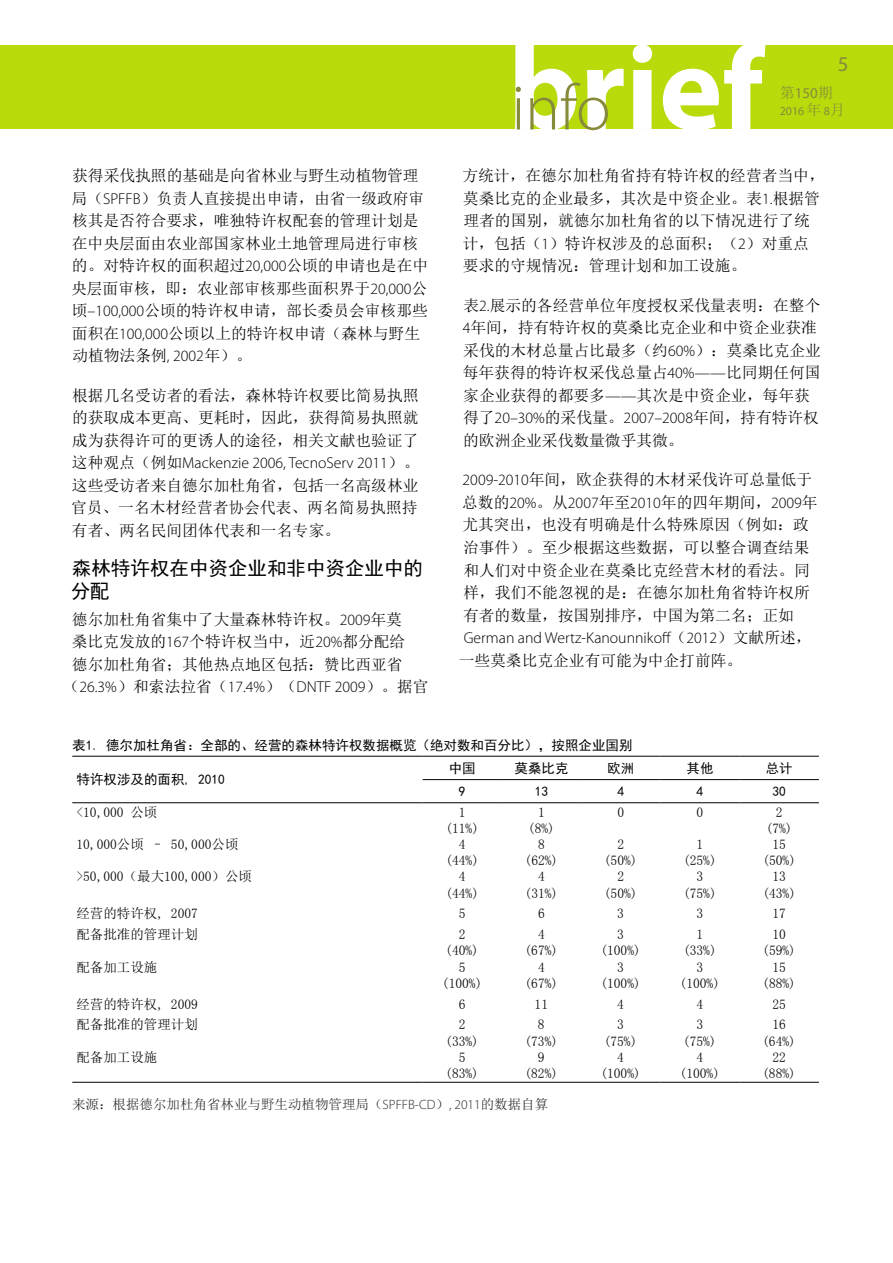
<style>
.page{position:relative;width:893px;height:1263px;background:#fff}
.page>*{position:absolute;margin:0;border:0;box-sizing:border-box;transform-origin:0 0}
.t1{font:21px "Myriad Pro";color:#878a3b}
.t2{font:19.5px/22.5px "Sim Hei";color:#000}
.t3{font:15.75px/22.5px "Sim Sun";color:#000}
.t4{font:300 15.75px "Myriad Pro";color:#000}
.t5{font:15px "Myriad Pro";color:#878a3b}
.t6{font:13.5px/16.2px "Sim Sun";color:#000;text-align:center}
.t7{font:13.5px "Sim Hei";color:#000}
.t8{font:13.5px "Sim Sun";color:#292526}
.t9{font:12px "Myriad Pro";color:#878a3b}
.s1{font-family:"Myriad Pro";font-weight:300}
.s2{font-family:"Sim Sun";font-weight:400}
.s3{font-family:"Sim Sun"}
.s4{font-family:"Sim Sun";font-size:15px}
</style>
<div class="page">
<div style="left:0;top:45px;width:893px;height:84px;background:#b9db0c"></div>
<svg style="left:515px;top:45px;width:250px;height:85px"></svg>
<hr style="left:72px;top:756px;width:351px;height:1px;background:#000">
<hr style="left:423px;top:756px;width:79px;height:1px;background:#000">
<hr style="left:502px;top:756px;width:79px;height:1px;background:#000">
<hr style="left:581px;top:756px;width:79px;height:1px;background:#000">
<hr style="left:660px;top:756px;width:80px;height:1px;background:#000">
<hr style="left:740px;top:756px;width:79px;height:1px;background:#000">
<hr style="left:72px;top:802px;width:351px;height:1px;background:#000">
<hr style="left:72px;top:1082px;width:351px;height:1px;background:#000">
<hr style="left:423px;top:1082px;width:79px;height:1px;background:#000">
<hr style="left:502px;top:1082px;width:79px;height:1px;background:#000">
<hr style="left:581px;top:1082px;width:79px;height:1px;background:#000">
<hr style="left:660px;top:1082px;width:80px;height:1px;background:#000">
<hr style="left:740px;top:1082px;width:79px;height:1px;background:#000">
<hr style="left:423px;top:779px;width:79px;height:1px;background:#000">
<hr style="left:502px;top:779px;width:79px;height:1px;background:#000">
<hr style="left:581px;top:779px;width:79px;height:1px;background:#000">
<hr style="left:660px;top:779px;width:80px;height:1px;background:#000">
<hr style="left:740px;top:779px;width:79px;height:1px;background:#000">
<hr style="left:423px;top:802px;width:79px;height:1px;background:#000">
<hr style="left:502px;top:802px;width:79px;height:1px;background:#000">
<hr style="left:581px;top:802px;width:79px;height:1px;background:#000">
<hr style="left:660px;top:802px;width:80px;height:1px;background:#000">
<hr style="left:740px;top:802px;width:79px;height:1px;background:#000">
<h1 class="t1" style="left:838px;top:51px;width:12px">5</h1>
<p class="t3" style="left:71px;top:164px;width:359px">获得采伐执照的基础是向省林业与野生动植物管理局（<span class="s1">SPFFB</span>）负责人直接提出申请，由省一级政府审核其是否符合要求，唯独特许权配套的管理计划是在中央层面由农业部国家林业土地管理局进行审核的。对特许权的面积超过<span class="s1">20,000</span>公顷的申请也是在中央层面审核，即：农业部审核那些面积界于<span class="s1">20,000</span>公顷<span class="s1">–100,000</span>公顷的特许权申请，部长委员会审核那些面积在<span class="s1">100,000</span>公顷以上的特许权申请（森林与野生动植物法条例<span class="s1">, 2002</span>年）。</p>
<p class="t3" style="left:72px;top:384px;width:348px;text-align:justify">根据几名受访者的看法，森林特许权要比简易执照的获取成本更高、更耗时，因此，获得简易执照就成为获得许可的更诱人的途径，相关文献也验证了</p>
<p class="t4" style="left:72px;top:454px;width:349px"><span class="s2">这种观点（例如</span>Mackenzie 2006, TecnoServ 2011<span class="s2">）。</span></p>
<p class="t3" style="left:71px;top:474px;width:349px;text-align:justify">这些受访者来自德尔加杜角省，包括一名高级林业官员、一名木材经营者协会代表、两名简易执照持有者、两名民间团体代表和一名专家。</p>
<p class="t2" style="left:71px;top:557px;width:354px">森林特许权在中资企业和非中资企业中的分配</p>
<p class="t3" style="left:72px;top:608px;width:335px">德尔加杜角省集中了大量森林特许权。<span class="s1">2009</span>年莫桑比克发放的<span class="s1">167</span>个特许权当中，近<span class="s1">20%</span>都分配给德尔加杜角省；其他热点地区包括：赞比西亚省</p>
<p class="t4" style="left:64px;top:677px;width:367px"><span class="s2">（</span>26.3%<span class="s2">）和索法拉省（</span>17.4%<span class="s2">）（</span>DNTF 2009<span class="s2">）。据官</span></p>
<p class="t5" style="left:780px;top:84px;width:55px"><span class="s3">第</span>150<span class="s3">期</span></p>
<p class="t9" style="left:780px;top:103px;width:67px">2016 <span class="s4">年</span> 8<span class="s4">月</span></p>
<p class="t3" style="left:462px;top:164px;width:364px">方统计，在德尔加杜角省持有特许权的经营者当中，莫桑比克的企业最多，其次是中资企业。表<span class="s1">1.</span>根据管理者的国别，就德尔加杜角省的以下情况进行了统计，包括（<span class="s1">1</span>）特许权涉及的总面积；（<span class="s1">2</span>）对重点要求的守规情况：管理计划和加工设施。</p>
<p class="t3" style="left:463px;top:294px;width:360px">表<span class="s1">2.</span>展示的各经营单位年度授权采伐量表明：在整个<br><span class="s1">4</span>年间，持有特许权的莫桑比克企业和中资企业获准采伐的木材总量占比最多（约<span class="s1">60%</span>）：莫桑比克企业每年获得的特许权采伐总量占<span class="s1">40%——</span>比同期任何国家企业获得的都要多<span class="s1">——</span>其次是中资企业，每年获得了<span class="s1">20–30%</span>的采伐量。<span class="s1">2007–2008</span>年间，持有特许权的欧洲企业采伐数量微乎其微。</p>
<p class="t3" style="left:462px;top:469px;width:357px"><span class="s1">2009-2010</span>年间，欧企获得的木材采伐许可总量低于总数的<span class="s1">20%</span>。从<span class="s1">2007</span>年至<span class="s1">2010</span>年的四年期间，<span class="s1">2009</span>年尤其突出，也没有明确是什么特殊原因（例如：政治事件）。至少根据这些数据，可以整合调查结果和人们对中资企业在莫桑比克经营木材的看法。同样，我们不能忽视的是：在德尔加杜角省特许权所有者的数量，按国别排序，中国为第二名；正如</p>
<p class="t4" style="left:464px;top:628px;width:349px">German and Wertz-Kanounnikoff<span class="s2">（</span>2012<span class="s2">）文献所述，</span></p>
<p class="t3" style="left:459px;top:649px;width:285px">一些莫桑比克企业有可能为中企打前阵。</p>
<p class="t7" style="left:72px;top:738px;width:562px">表1. 德尔加杜角省：全部的、经营的森林特许权数据概览（绝对数和百分比），按照企业国别</p>
<p class="t7" style="left:77px;top:772px;width:150px">特许权涉及的面积, 2010</p>
<p class="t7" style="left:449px;top:761px;width:28px">中国</p>
<p class="t7" style="left:514px;top:761px;width:55px">莫桑比克</p>
<p class="t7" style="left:607px;top:761px;width:28px">欧洲</p>
<p class="t7" style="left:686px;top:761px;width:28px">其他</p>
<p class="t7" style="left:766px;top:761px;width:28px">总计</p>
<p class="t7" style="left:459px;top:784px;width:8px">9</p>
<p class="t7" style="left:535px;top:784px;width:15px">13</p>
<p class="t7" style="left:617px;top:784px;width:8px">4</p>
<p class="t7" style="left:697px;top:784px;width:8px">4</p>
<p class="t7" style="left:772px;top:784px;width:15px">30</p>
<p class="t6" style="left:76px;top:804px;width:83px">&lt;10,000 公顷</p>
<p class="t6" style="left:76px;top:836px;width:164px">10,000公顷 – 50,000公顷</p>
<p class="t6" style="left:76px;top:868px;width:177px">&gt;50,000（最大100,000）公顷</p>
<p class="t6" style="left:445px;top:804px;width:35px">1 (11%)<br>4 (44%)<br>4 (44%)</p>
<p class="t6" style="left:525px;top:804px;width:35px">1 (8%)<br>8 (62%)<br>4 (31%)</p>
<p class="t6" style="left:617px;top:804px;width:8px">0</p>
<p class="t6" style="left:604px;top:836px;width:35px">2 (50%)<br>2 (50%)</p>
<p class="t6" style="left:697px;top:804px;width:8px">0</p>
<p class="t6" style="left:683px;top:836px;width:35px">1 (25%)<br>3 (75%)</p>
<p class="t6" style="left:762px;top:804px;width:35px">2 (7%)<br>15 (50%)<br>13 (43%)</p>
<p class="t6" style="left:76px;top:905px;width:123px">经营的特许权, 2007</p>
<p class="t6" style="left:459px;top:905px;width:8px">5</p>
<p class="t6" style="left:538px;top:905px;width:8px">6</p>
<p class="t6" style="left:617px;top:905px;width:8px">3</p>
<p class="t6" style="left:696px;top:905px;width:8px">3</p>
<p class="t6" style="left:772px;top:905px;width:15px">17</p>
<p class="t6" style="left:76px;top:926px;width:123px">配备批准的管理计划</p>
<p class="t6" style="left:76px;top:959px;width:83px">配备加工设施</p>
<p class="t6" style="left:442px;top:926px;width:42px">2 (40%)<br>5 (100%)</p>
<p class="t6" style="left:524px;top:926px;width:35px">4 (67%)<br>4 (67%)</p>
<p class="t6" style="left:600px;top:926px;width:42px">3 (100%)<br>3 (100%)</p>
<p class="t6" style="left:680px;top:926px;width:42px">1 (33%)<br>3 (100%)</p>
<p class="t6" style="left:762px;top:926px;width:35px">10 (59%)<br>15 (88%)</p>
<p class="t6" style="left:76px;top:996px;width:123px">经营的特许权, 2009</p>
<p class="t6" style="left:459px;top:996px;width:8px">6</p>
<p class="t6" style="left:535px;top:996px;width:15px">11</p>
<p class="t6" style="left:617px;top:996px;width:8px">4</p>
<p class="t6" style="left:696px;top:996px;width:8px">4</p>
<p class="t6" style="left:772px;top:996px;width:15px">25</p>
<p class="t6" style="left:76px;top:1016px;width:123px">配备批准的管理计划</p>
<p class="t6" style="left:76px;top:1049px;width:83px">配备加工设施</p>
<p class="t6" style="left:445px;top:1016px;width:35px">2 (33%)<br>5 (83%)</p>
<p class="t6" style="left:524px;top:1016px;width:35px">8 (73%)<br>9 (82%)</p>
<p class="t6" style="left:600px;top:1016px;width:42px">3 (75%)<br>4 (100%)</p>
<p class="t6" style="left:680px;top:1016px;width:42px">3 (75%)<br>4 (100%)</p>
<p class="t6" style="left:762px;top:1016px;width:35px">16 (64%)<br>22 (88%)</p>
<p class="t8" style="left:72px;top:1097px;width:478px">来源：根据德尔加杜角省林业与野生动植物管理局（<span class="s1">SPFFB-CD</span>）<span class="s1">, 2011</span>的数据自算</p>
</div>
